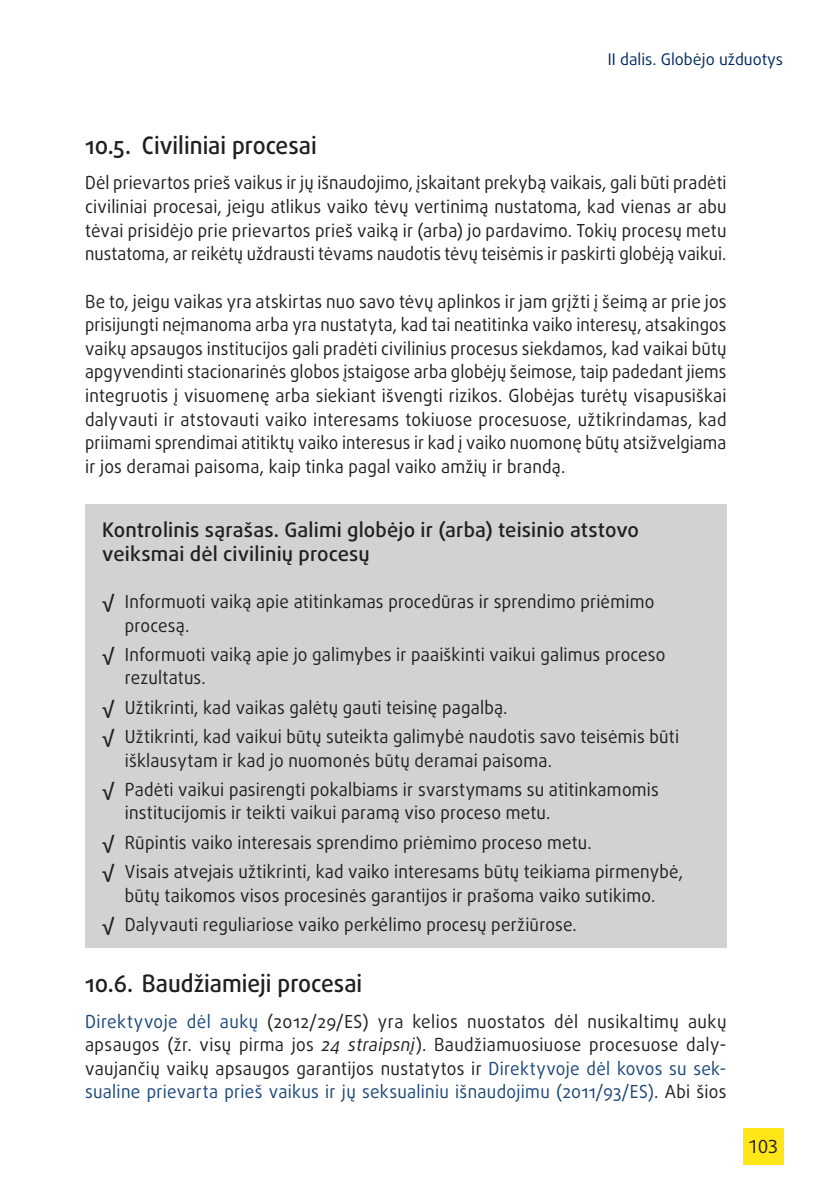
<style>
.page{position:relative;width:840px;height:1191px;background:#fff}
.page>*{position:absolute;margin:0;border:0;box-sizing:border-box;transform-origin:0 0}
.title_1_1_1{font:500 24px "Daxline Pro";color:#231f20;scale:.95 1}
.KEY_DEV_title{font:500 20px/23.6px "Daxline Pro";letter-spacing:.01em;color:#231f20}
.body{font:18px/23.6px "Daxline Pro";letter-spacing:.015em;color:#231f20;scale:.95 1}
.body-2{font:18px/23.6px "Daxline Pro";letter-spacing:.015em;color:#231f20;text-align:justify;scale:.94 1}
.body-3{font:18px "Daxline Pro";letter-spacing:.015em;color:#231f20}
.t1{font:16px "Daxline Pro";color:#002c62}
.s1{font-weight:500}
.s2{color:#1c4779}
.s3{font-style:italic}
</style>
<div class="page">
<div style="left:742px;top:1128px;width:40px;height:36px;background:#ffe616"></div>
<div style="left:85px;top:504px;width:641px;height:444px;background:#d1d2d4"></div>
<p class="t1" style="left:607px;top:49px;width:177px">II dalis. Globėjo užduotys</p>
<p class="title_1_1_1" style="left:85px;top:129px;width:245px">10.5. Civiliniai procesai</p>
<p class="body-2" style="left:85px;top:171px;width:683px">Dėl prievartos prieš vaikus ir jų išnaudojimo, įskaitant prekybą vaikais, gali būti pradėti civiliniai procesai, jeigu atlikus vaiko tėvų vertinimą nustatoma, kad vienas ar abu tėvai prisidėjo prie prievartos prieš vaiką ir (arba) jo pardavimo. Tokių procesų metu nustatoma, ar reikėtų uždrausti tėvams naudotis tėvų teisėmis ir paskirti globėją vaikui.</p>
<p class="body" style="left:85px;top:289px;width:676px;text-align:justify">Be to, jeigu vaikas yra atskirtas nuo savo tėvų aplinkos ir jam grįžti į šeimą ar prie jos prisijungti neįmanoma arba yra nustatyta, kad tai neatitinka vaiko interesų, atsakingos vaikų apsaugos institucijos gali pradėti civilinius procesus siekdamos, kad vaikai būtų apgyvendinti stacionarinės globos įstaigose arba globėjų šeimose, taip padedant jiems integruotis į visuomenę arba siekiant išvengti rizikos. Globėjas turėtų visapusiškai dalyvauti ir atstovauti vaiko interesams tokiuose procesuose, užtikrindamas, kad priimami sprendimai atitiktų vaiko interesus ir kad į vaiko nuomonę būtų atsižvelgiama ir jos deramai paisoma, kaip tinka pagal vaiko amžių ir brandą.</p>
<p class="KEY_DEV_title" style="left:102px;top:518px;width:538px">Kontrolinis sąrašas. Galimi globėjo ir (arba) teisinio atstovo veiksmai dėl civilinių procesų</p>
<p class="body" style="left:125px;top:590px;width:558px;text-indent:-23px"><span class="s1">√</span> Informuoti vaiką apie atitinkamas procedūras ir sprendimo priėmimo procesą.</p>
<p class="body" style="left:125px;top:642px;width:570px;text-indent:-23px"><span class="s1">√</span> Informuoti vaiką apie jo galimybes ir paaiškinti vaikui galimus proceso rezultatus.</p>
<p class="body" style="left:102px;top:695px;width:428px"><span class="s1">√</span> Užtikrinti, kad vaikas galėtų gauti teisinę pagalbą.</p>
<p class="body" style="left:125px;top:725px;width:584px;text-indent:-23px"><span class="s1">√</span> Užtikrinti, kad vaikui būtų suteikta galimybė naudotis savo teisėmis būti išklausytam ir kad jo nuomonės būtų deramai paisoma.</p>
<p class="body" style="left:125px;top:777px;width:563px;text-indent:-23px"><span class="s1">√</span> Padėti vaikui pasirengti pokalbiams ir svarstymams su atitinkamomis institucijomis ir teikti vaikui paramą viso proceso metu.</p>
<p class="body" style="left:102px;top:830px;width:516px"><span class="s1">√</span> Rūpintis vaiko interesais sprendimo priėmimo proceso metu.</p>
<p class="body" style="left:102px;top:860px;width:612px;text-align:center"><span class="s1">√</span> Visais atvejais užtikrinti, kad vaiko interesams būtų teikiama pirmenybė, būtų taikomos visos procesinės garantijos ir prašoma vaiko sutikimo.</p>
<p class="body" style="left:102px;top:912px;width:501px"><span class="s1">√</span> Dalyvauti reguliariose vaiko perkėlimo procesų peržiūrose.</p>
<p class="title_1_1_1" style="left:85px;top:967px;width:293px">10.6. Baudžiamieji procesai</p>
<p class="body" style="left:85px;top:1009px;width:676px;text-align:justify"><span class="s2">Direktyvoje dėl aukų</span> (2012/29/ES) yra kelios nuostatos dėl nusikaltimų aukų apsaugos (žr. visų pirma jos <span class="s3">24 straipsnį</span>). Baudžiamuosiuose procesuose daly&shy;vaujančių vaikų apsaugos garantijos nustatytos ir <span class="s2">Direktyvoje dėl kovos su sek&shy;sualine prievarta prieš vaikus ir jų seksualiniu išnaudojimu (2011/93/ES)</span>. Abi šios</p>
<p class="body-3" style="left:747px;top:1135px;width:32px">103</p>
</div>
